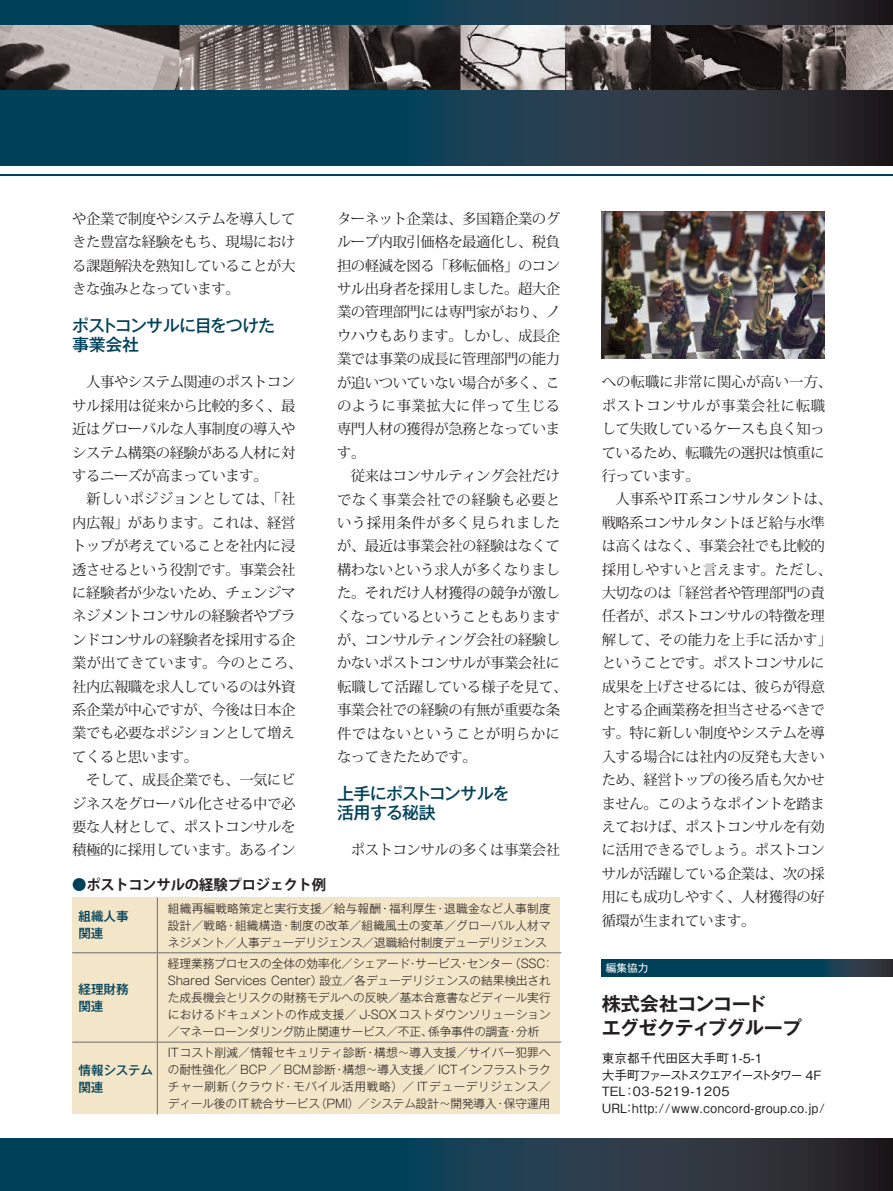
<style>
.page{position:relative;width:893px;height:1191px;background:#fff}
.page>*{position:absolute;margin:0;border:0;box-sizing:border-box;transform-origin:0 0}
.表組{font:700 19.2px/24.5px "Gothic MB101 Pro De";letter-spacing:-.045em;color:#231f20}
.コンコード見出{font:500 16.95px/19.2px "Gothic MB101 Pro";letter-spacing:-.05em;color:#00415a}
.本文13_5Q{font:14.4px/23.4px "Koz Min Pro";letter-spacing:-.03em;color:#231f20;text-align:justify}
.t1{font:700 14.4px "Koz Go Pro";letter-spacing:-.015em;color:#231f20}
.表組-2{font:500 12.75px "Gothic BBB Pro";letter-spacing:.05em;color:#231f20}
.表組-3{font:500 12.75px "Gothic BBB Pro";letter-spacing:-.155em;color:#231f20}
.表組-4{font:500 12.75px "Gothic BBB Pro";letter-spacing:.06em;color:#231f20}
.表組-5{font:500 12.75px "Gothic BBB Pro";color:#231f20}
.t2{font:500 12.6px "Gothic MB101 Pro";letter-spacing:-.01em;color:#00415a}
.t3{font:300 11.7px/17px "Gothic MB101 Pro";letter-spacing:-.01em;color:#231f20;text-align:justify}
.表組-6{font:10.65px "Gothic MB101 Pro";color:#fff}
.s1{color:#00415a}
</style>
<div class="page">
<svg style="left:0;top:0;width:893px;height:166px;background:#163c4d"></svg>
<svg style="left:0;top:1138px;width:893px;height:53px;background:#143b4d"></svg>
<hr style="left:0;top:174px;width:893px;height:2px;background:#00415a">
<img style="left:0;top:26px;width:893px;height:63px">
<svg style="left:602px;top:959px;width:291px;height:17px;background:#093f55"></svg>
<img style="left:602px;top:211px;width:223px;height:147px">
<div style="left:72px;top:897px;width:488px;height:217px;background:#f3e5c7"></div>
<hr style="left:157px;top:897px;width:1px;height:55px;background:#6c6d70">
<hr style="left:72px;top:952px;width:85px;height:1px;background:#6c6d70">
<hr style="left:157px;top:952px;width:404px;height:1px;background:#6c6d70">
<hr style="left:157px;top:953px;width:1px;height:88px;background:#6c6d70">
<hr style="left:72px;top:1041px;width:85px;height:1px;background:#6c6d70">
<hr style="left:157px;top:1041px;width:404px;height:1px;background:#6c6d70">
<hr style="left:157px;top:1042px;width:1px;height:72px;background:#6c6d70">
<p class="本文13_5Q" style="left:72px;top:206px;width:225px">や企業で制度やシステムを導入してきた豊富な経験をもち、現場における課題解決を熟知していることが大きな強みとなっています。</p>
<p class="コンコード見出" style="left:72px;top:314px;width:204px">ポストコンサルに目をつけた事業会社</p>
<p class="本文13_5Q" style="left:72px;top:370px;width:225px;text-indent:14px">人事やシステム関連のポストコンサル採用は従来から比較的多く、最近はグローバルな人事制度の導入やシステム構築の経験がある人材に対するニーズが高まっています。</p>
<p class="本文13_5Q" style="left:72px;top:487px;width:232px;text-align:left;text-indent:14px">新しいポジジョンとしては、「社内広報」があります。これは、経営トップが考えていることを社内に浸透させるという役割です。事業会社に経験者が少ないため、チェンジマネジメントコンサルの経験者やブランドコンサルの経験者を採用する企業が出てきています。今のところ、社内広報職を求人しているのは外資系企業が中心ですが、今後は日本企業でも必要なポジションとして増えてくると思います。</p>
<p class="本文13_5Q" style="left:72px;top:767px;width:225px;text-indent:14px">そして、成長企業でも、一気にビジネスをグローバル化させる中で必要な人材として、ポストコンサルを積極的に採用しています。あるイン</p>
<p class="本文13_5Q" style="left:337px;top:206px;width:225px">ターネット企業は、多国籍企業のグループ内取引価格を最適化し、税負担の軽減を図る「移転価格」のコンサル出身者を採用しました。超大企業の管理部門には専門家がおり、ノウハウもあります。しかし、成長企業では事業の成長に管理部門の能力が追いついていない場合が多く、このように事業拡大に伴って生じる専門人材の獲得が急務となっています。</p>
<p class="本文13_5Q" style="left:337px;top:464px;width:232px;text-align:left;text-indent:14px">従来はコンサルティング会社だけでなく事業会社での経験も必要という採用条件が多く見られましたが、最近は事業会社の経験はなくて構わないという求人が多くなりました。それだけ人材獲得の競争が激しくなっているということもありますが、コンサルティング会社の経験しかないポストコンサルが事業会社に転職して活躍している様子を見て、事業会社での経験の有無が重要な条件ではないということが明らかになってきたためです。</p>
<p class="コンコード見出" style="left:337px;top:782px;width:174px">上手にポストコンサルを活用する秘訣</p>
<p class="本文13_5Q" style="left:351px;top:838px;width:211px">ポストコンサルの多くは事業会社</p>
<p class="t1" style="left:72px;top:876px;width:255px"><span class="s1">●</span>ポストコンサルの経験プロジェクト例</p>
<p class="t2" style="left:79px;top:906px;width:51px">組織人事</p>
<p class="t2" style="left:79px;top:923px;width:26px">関連</p>
<p class="t3" style="left:168px;top:898px;width:384px">組織再編戦略策定と実行支援／給与報酬・福利厚生・退職金など人事制度設計／戦略・組織構造・制度の改革／組織風土の変革／グローバル人材マネジメント／人事デューデリジェンス／退職給付制度デューデリジェンス</p>
<p class="t2" style="left:79px;top:978px;width:51px">経理財務</p>
<p class="t2" style="left:79px;top:995px;width:26px">関連</p>
<p class="t2" style="left:79px;top:1059px;width:76px">情報システム</p>
<p class="t2" style="left:79px;top:1076px;width:26px">関連</p>
<p class="t3" style="left:168px;top:953px;width:387px;text-align:left">経理業務プロセスの全体の効率化／シェアード・サービス・センター（SSC：Shared Services Center）設立／各デューデリジェンスの結果検出された成長機会とリスクの財務モデルへの反映／基本合意書などディール実行におけるドキュメントの作成支援／ J-SOXコストダウンソリューション／マネーローンダリング防止関連サービス／不正、係争事件の調査・分析</p>
<p class="t3" style="left:168px;top:1042px;width:384px">ITコスト削減／情報セキュリティ診断・構想〜導入支援／サイバー犯罪への耐性強化／ BCP ／ BCM診断・構想〜導入支援／ ICTインフラストラクチャー刷新（クラウド・モバイル活用戦略）／ ITデューデリジェンス／ディール後のIT統合サービス（PMI）／システム設計〜開発導入・保守運用</p>
<p class="本文13_5Q" style="left:602px;top:370px;width:232px;text-align:left">への転職に非常に関心が高い一方、ポストコンサルが事業会社に転職して失敗しているケースも良く知っているため、転職先の選択は慎重に行っています。</p>
<p class="本文13_5Q" style="left:602px;top:487px;width:232px;text-align:left;text-indent:14px">人事系やIT系コンサルタントは、戦略系コンサルタントほど給与水準は高くはなく、事業会社でも比較的採用しやすいと言えます。ただし、大切なのは「経営者や管理部門の責任者が、ポストコンサルの特徴を理解して、その能力を上手に活かす」ということです。ポストコンサルに成果を上げさせるには、彼らが得意とする企画業務を担当させるべきです。特に新しい制度やシステムを導入する場合には社内の反発も大きいため、経営トップの後ろ盾も欠かせません。このようなポイントを踏まえておけば、ポストコンサルを有効に活用できるでしょう。ポストコンサルが活躍している企業は、次の採用にも成功しやすく、人材獲得の好循環が生まれています。</p>
<p class="表組-6" style="left:606px;top:958px;width:44px">編集協力</p>
<p class="表組" style="left:602px;top:988px;width:202px">株式会社コンコード<br>エグゼクティブグループ</p>
<p class="表組-5" style="left:602px;top:1048px;width:163px">東京都千代田区大手町1-5-1</p>
<p class="表組-3" style="left:602px;top:1065px;width:221px">大手町ファーストスクエアイーストタワー 4F</p>
<p class="表組-4" style="left:602px;top:1081px;width:129px">TEL：03-5219-1205</p>
<p class="表組-2" style="left:602px;top:1097px;width:225px">URL：http://www.concord-group.co.jp/</p>
</div>
